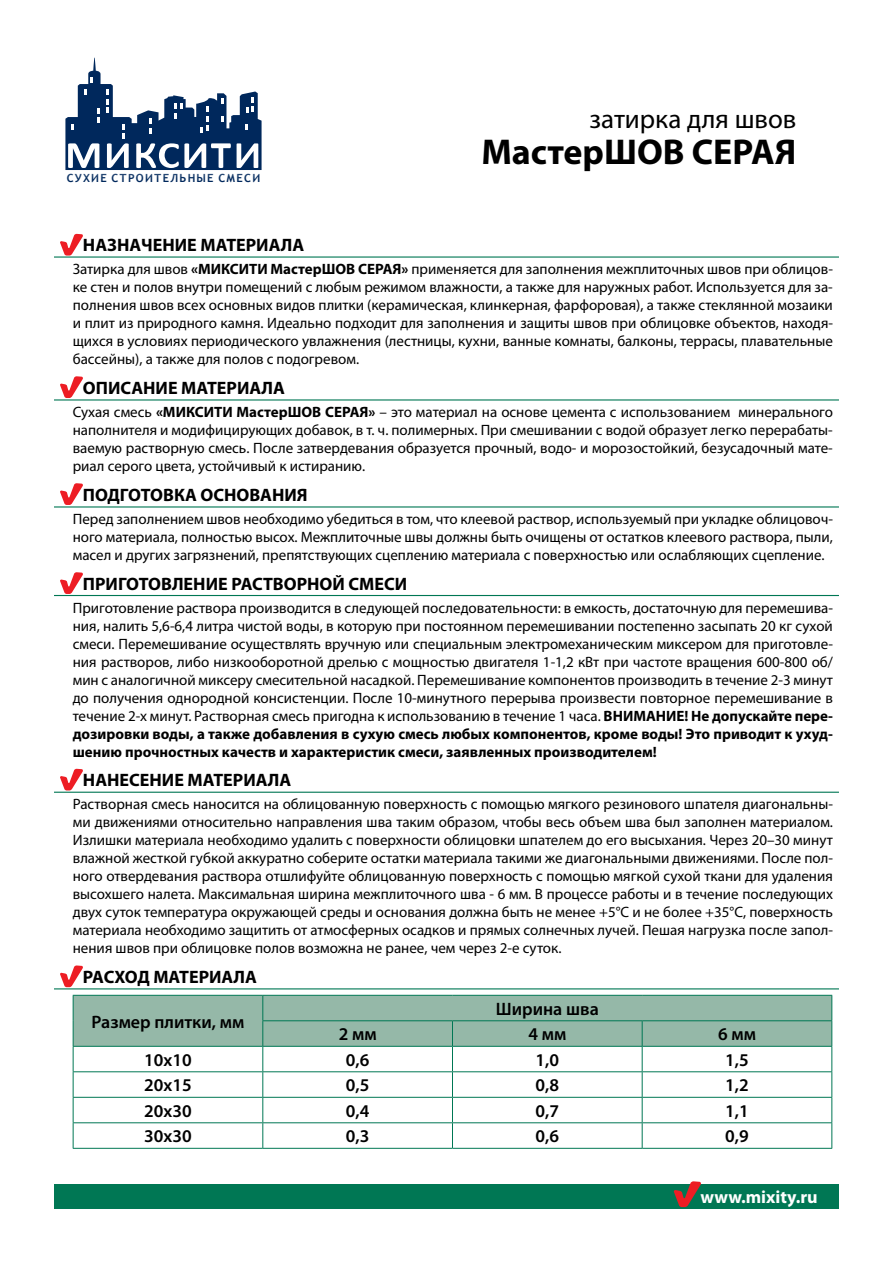
<style>
.page{position:relative;width:893px;height:1263px;background:#fff}
.page>*{position:absolute;margin:0;border:0;box-sizing:border-box;transform-origin:0 0}
.t1{font:700 36px "Myriad Pro";color:#000}
.t2{font:27px "Myriad Pro";color:#000}
.t3{font:700 18px "Myriad Pro";color:#000}
.t4{font:600 18px "Myriad Pro";color:#000}
.t5{font:700 18px "Myriad Pro";color:#fff}
.t6{font:15px/18px "Myriad Pro";color:#000;text-align:justify}
.t7{font:700 11.25px "Trebuchet MS";letter-spacing:.11em;color:#00285c}
.s1{font-weight:700}
</style>
<div class="page">
<svg style="left:65px;top:58px;width:197px;height:112px"></svg>
<hr style="left:54px;top:256px;width:785px;height:2px;background:#007754">
<hr style="left:54px;top:399px;width:785px;height:1px;background:#007754">
<hr style="left:54px;top:506px;width:785px;height:1px;background:#007754">
<hr style="left:54px;top:595px;width:785px;height:1px;background:#007754">
<hr style="left:54px;top:792px;width:785px;height:1px;background:#007754">
<hr style="left:54px;top:988px;width:785px;height:1px;background:#007754">
<svg style="left:60px;top:234px;width:23px;height:22px"></svg>
<svg style="left:60px;top:376px;width:23px;height:22px"></svg>
<svg style="left:60px;top:483px;width:23px;height:22px"></svg>
<svg style="left:60px;top:572px;width:23px;height:22px"></svg>
<svg style="left:60px;top:769px;width:23px;height:21px"></svg>
<svg style="left:60px;top:965px;width:23px;height:22px"></svg>
<svg style="left:73px;top:995px;width:759px;height:153px"></svg>
<hr style="left:73px;top:1148px;width:190px;height:1px;background:#007754">
<hr style="left:263px;top:1148px;width:189px;height:1px;background:#007754">
<hr style="left:452px;top:1148px;width:190px;height:1px;background:#007754">
<hr style="left:642px;top:1148px;width:190px;height:1px;background:#007754">
<div style="left:54px;top:1184px;width:785px;height:25px;background:#007754"></div>
<svg style="left:674px;top:1181px;width:27px;height:26px"></svg>
<p class="t7" style="left:67px;top:171px;width:195px">СУХИЕ СТРОИТЕЛЬНЫЕ СМЕСИ</p>
<h2 class="t2" style="left:590px;top:102px;width:208px">затирка для швов</h2>
<h1 class="t1" style="left:481px;top:129px;width:317px">МастерШОВ СЕРАЯ</h1>
<p class="t3" style="left:83px;top:233px;width:223px">НАЗНАЧЕНИЕ МАТЕРИАЛА</p>
<p class="t6" style="left:73px;top:260px;width:762px">Затирка для швов <span class="s1">«МИКСИТИ МастерШОВ СЕРАЯ»</span> применяется для заполнения межплиточных швов при облицов&shy;ке стен и полов внутри помещений с любым режимом влажности, а также для наружных работ. Используется для за&shy;полнения швов всех основных видов плитки (керамическая, клинкерная, фарфоровая), а также стеклянной мозаики и плит из природного камня. Идеально подходит для заполнения и защиты швов при облицовке объектов, находя&shy;щихся в условиях периодического увлажнения (лестницы, кухни, ванные комнаты, балконы, террасы, плавательные бассейны), а также для полов с подогревом.</p>
<p class="t3" style="left:83px;top:376px;width:203px">ОПИСАНИЕ МАТЕРИАЛА</p>
<p class="t6" style="left:73px;top:403px;width:762px">Сухая смесь <span class="s1">«МИКСИТИ МастерШОВ СЕРАЯ»</span> – это материал на основе цемента с использованием минерального наполнителя и модифицирующих добавок, в т. ч. полимерных. При смешивании с водой образует легко перерабаты&shy;ваемую растворную смесь. После затвердевания образуется прочный, водо- и морозостойкий, безусадочный мате&shy;риал серого цвета, устойчивый к истиранию.</p>
<p class="t3" style="left:83px;top:483px;width:226px">ПОДГОТОВКА ОСНОВАНИЯ</p>
<p class="t6" style="left:73px;top:510px;width:762px">Перед заполнением швов необходимо убедиться в том, что клеевой раствор, используемый при укладке облицовоч&shy;ного материала, полностью высох. Межплиточные швы должны быть очищены от остатков клеевого раствора, пыли, масел и других загрязнений, препятствующих сцеплению материала с поверхностью или ослабляющих сцепление.</p>
<p class="t3" style="left:83px;top:572px;width:326px">ПРИГОТОВЛЕНИЕ РАСТВОРНОЙ СМЕСИ</p>
<p class="t6" style="left:73px;top:598px;width:762px">Приготовление раствора производится в следующей последовательности: в емкость, достаточную для перемешива&shy;ния, налить 5,6-6,4 литра чистой воды, в которую при постоянном перемешивании постепенно засыпать 20 кг сухой смеси. Перемешивание осуществлять вручную или специальным электромеханическим миксером для приготовле&shy;ния растворов, либо низкооборотной дрелью с мощностью двигателя 1-1,2 кВт при частоте вращения 600-800 об/ мин с аналогичной миксеру смесительной насадкой. Перемешивание компонентов производить в течение 2-3 минут до получения однородной консистенции. После 10-минутного перерыва произвести повторное перемешивание в течение 2-х минут. Растворная смесь пригодна к использованию в течение 1 часа. <span class="s1">ВНИМАНИЕ! Не допускайте пере&shy;дозировки воды, а также добавления в сухую смесь любых компонентов, кроме воды! Это приводит к ухуд&shy;шению прочностных качеств и характеристик смеси, заявленных производителем!</span></p>
<p class="t3" style="left:83px;top:768px;width:210px">НАНЕСЕНИЕ МАТЕРИАЛА</p>
<p class="t6" style="left:73px;top:795px;width:762px">Растворная смесь наносится на облицованную поверхность с помощью мягкого резинового шпателя диагональны&shy;ми движениями относительно направления шва таким образом, чтобы весь объем шва был заполнен материалом.<br>Излишки материала необходимо удалить с поверхности облицовки шпателем до его высыхания. Через 20–30 минут влажной жесткой губкой аккуратно соберите остатки материала такими же диагональными движениями. После пол&shy;ного отвердевания раствора отшлифуйте облицованную поверхность с помощью мягкой сухой ткани для удаления высохшего налета. Максимальная ширина межплиточного шва - 6 мм. В процессе работы и в течение последующих двух суток температура окружающей среды и основания должна быть не менее +5°С и не более +35°С, поверхность материала необходимо защитить от атмосферных осадков и прямых солнечных лучей. Пешая нагрузка после запол&shy;нения швов при облицовке полов возможна не ранее, чем через 2-е суток.</p>
<p class="t3" style="left:83px;top:965px;width:176px">РАСХОД МАТЕРИАЛА</p>
<p class="t4" style="left:92px;top:1010px;width:154px">Размер плитки, мм</p>
<p class="t4" style="left:496px;top:997px;width:104px">Ширина шва</p>
<p class="t4" style="left:339px;top:1023px;width:39px">2 мм</p>
<p class="t4" style="left:528px;top:1023px;width:39px">4 мм</p>
<p class="t4" style="left:718px;top:1023px;width:39px">6 мм</p>
<p class="t4" style="left:144px;top:1048px;width:49px">10х10</p>
<p class="t4" style="left:346px;top:1048px;width:25px">0,6</p>
<p class="t4" style="left:536px;top:1048px;width:25px">1,0</p>
<p class="t4" style="left:725px;top:1048px;width:25px">1,5</p>
<p class="t4" style="left:144px;top:1074px;width:49px">20х15</p>
<p class="t4" style="left:346px;top:1074px;width:25px">0,5</p>
<p class="t4" style="left:536px;top:1074px;width:25px">0,8</p>
<p class="t4" style="left:725px;top:1074px;width:25px">1,2</p>
<p class="t4" style="left:144px;top:1099px;width:49px">20х30</p>
<p class="t4" style="left:346px;top:1099px;width:25px">0,4</p>
<p class="t4" style="left:536px;top:1099px;width:25px">0,7</p>
<p class="t4" style="left:725px;top:1099px;width:25px">1,1</p>
<p class="t4" style="left:144px;top:1125px;width:49px">30х30</p>
<p class="t4" style="left:346px;top:1125px;width:25px">0,3</p>
<p class="t4" style="left:536px;top:1125px;width:25px">0,6</p>
<p class="t4" style="left:725px;top:1125px;width:25px">0,9</p>
<p class="t5" style="left:700px;top:1185px;width:119px">www.mixity.ru</p>
</div>
